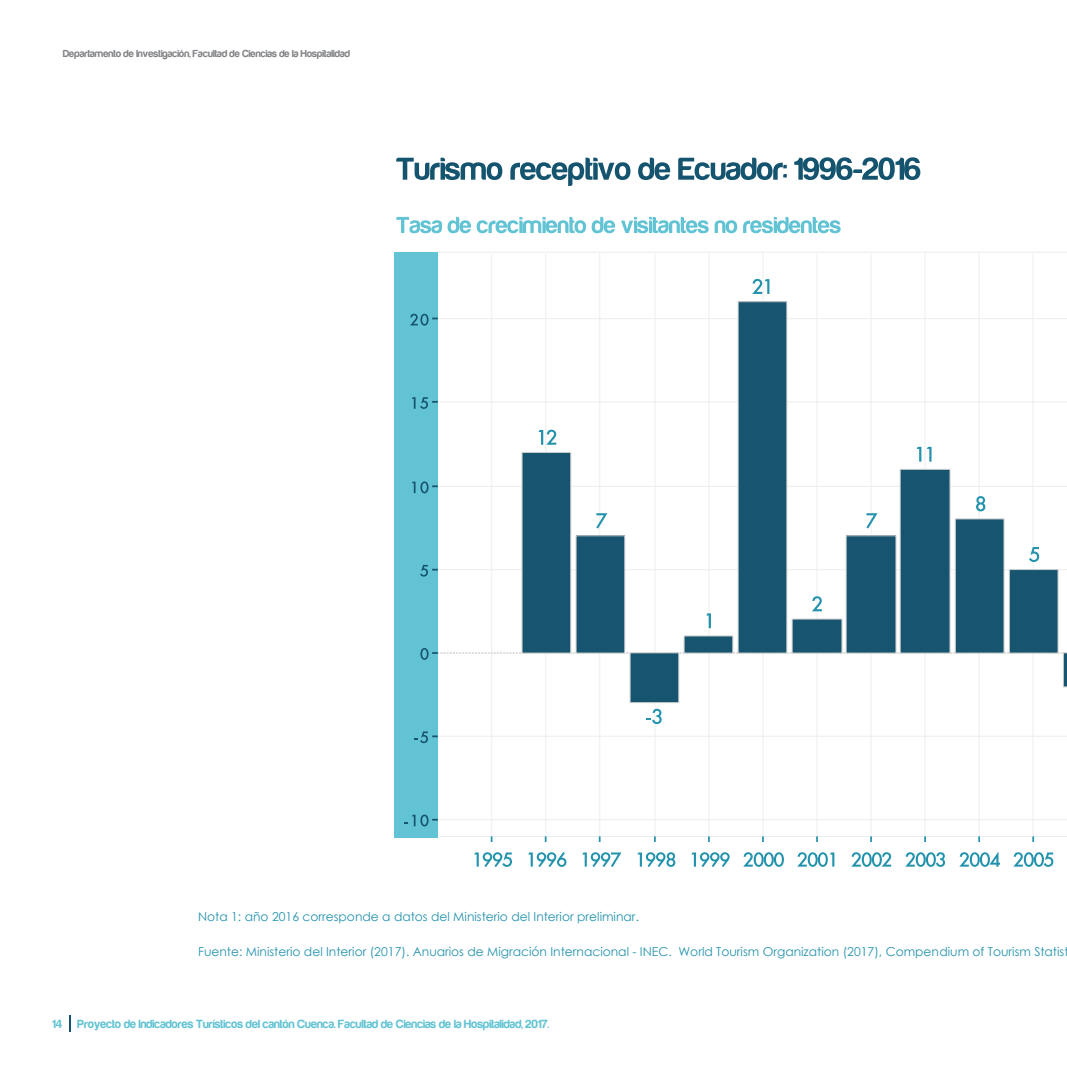
<style>
.page{position:relative;width:1067px;height:1067px;background:#fff}
.page>*{position:absolute;margin:0;border:0;box-sizing:border-box;transform-origin:0 0}
.t1{font:12.25px "Century Gothic";color:#2392ad}
.t2{font:12.25px "Harabara";color:#61c3d3}
.t3{font:10.5px "Harabara";color:#808285}
</style>
<div class="page">
<svg style="left:69px;top:1015px;width:2px;height:16px"></svg>
<svg style="left:396px;top:158px;width:106px;height:22px"></svg>
<svg style="left:510px;top:158px;width:120px;height:28px"></svg>
<svg style="left:638px;top:158px;width:32px;height:22px"></svg>
<svg style="left:678px;top:158px;width:108px;height:22px"></svg>
<svg style="left:794px;top:157px;width:126px;height:23px"></svg>
<svg style="left:436px;top:251px;width:631px;height:587px"></svg>
<div style="left:1009px;top:569px;width:48px;height:84px;background:#17546f"></div>
<div style="left:1008px;top:569px;width:50px;height:84px;border:1px solid #cacdcd"></div>
<div style="left:955px;top:519px;width:48px;height:134px;background:#17546f"></div>
<div style="left:954px;top:518px;width:50px;height:135px;border:1px solid #cacdcd"></div>
<div style="left:900px;top:469px;width:49px;height:184px;background:#17546f"></div>
<div style="left:899px;top:469px;width:51px;height:184px;border:1px solid #cacdcd"></div>
<div style="left:846px;top:536px;width:49px;height:117px;background:#17546f"></div>
<div style="left:845px;top:535px;width:51px;height:118px;border:1px solid #cacdcd"></div>
<div style="left:792px;top:619px;width:49px;height:34px;background:#17546f"></div>
<div style="left:791px;top:618px;width:51px;height:35px;border:1px solid #cacdcd"></div>
<div style="left:738px;top:302px;width:48px;height:351px;background:#17546f"></div>
<div style="left:737px;top:301px;width:50px;height:352px;border:1px solid #cacdcd"></div>
<div style="left:684px;top:636px;width:48px;height:17px;background:#17546f"></div>
<div style="left:683px;top:635px;width:50px;height:18px;border:1px solid #cacdcd"></div>
<div style="left:630px;top:653px;width:48px;height:49px;background:#17546f"></div>
<div style="left:629px;top:652px;width:50px;height:51px;border:1px solid #cacdcd"></div>
<div style="left:576px;top:536px;width:48px;height:117px;background:#17546f"></div>
<div style="left:575px;top:535px;width:50px;height:118px;border:1px solid #cacdcd"></div>
<div style="left:522px;top:452px;width:48px;height:201px;background:#17546f"></div>
<div style="left:521px;top:452px;width:50px;height:201px;border:1px solid #cacdcd"></div>
<svg style="left:538px;top:430px;width:18px;height:15px"></svg>
<svg style="left:752px;top:279px;width:17px;height:15px"></svg>
<svg style="left:916px;top:447px;width:15px;height:14px"></svg>
<svg style="left:646px;top:708px;width:15px;height:16px"></svg>
<svg style="left:596px;top:513px;width:11px;height:15px"></svg>
<svg style="left:706px;top:613px;width:5px;height:15px"></svg>
<svg style="left:812px;top:596px;width:10px;height:15px"></svg>
<svg style="left:866px;top:513px;width:11px;height:15px"></svg>
<svg style="left:976px;top:496px;width:9px;height:15px"></svg>
<svg style="left:1029px;top:547px;width:10px;height:15px"></svg>
<div style="left:394px;top:252px;width:44px;height:585px;background:#61c3d3"></div>
<svg style="left:404px;top:814px;width:34px;height:12px"></svg>
<svg style="left:414px;top:731px;width:24px;height:12px"></svg>
<svg style="left:420px;top:648px;width:647px;height:39px"></svg>
<svg style="left:420px;top:565px;width:18px;height:11px"></svg>
<svg style="left:412px;top:481px;width:26px;height:12px"></svg>
<svg style="left:412px;top:397px;width:26px;height:12px"></svg>
<svg style="left:410px;top:314px;width:28px;height:12px"></svg>
<svg style="left:762px;top:836px;width:2px;height:6px"></svg>
<svg style="left:816px;top:836px;width:2px;height:6px"></svg>
<svg style="left:870px;top:836px;width:2px;height:6px"></svg>
<svg style="left:924px;top:836px;width:2px;height:6px"></svg>
<svg style="left:978px;top:836px;width:2px;height:6px"></svg>
<svg style="left:1032px;top:836px;width:2px;height:6px"></svg>
<svg style="left:474px;top:852px;width:38px;height:15px"></svg>
<svg style="left:528px;top:852px;width:38px;height:15px"></svg>
<svg style="left:582px;top:852px;width:39px;height:15px"></svg>
<svg style="left:637px;top:852px;width:38px;height:15px"></svg>
<svg style="left:691px;top:852px;width:38px;height:15px"></svg>
<svg style="left:743px;top:852px;width:41px;height:15px"></svg>
<svg style="left:797px;top:852px;width:37px;height:15px"></svg>
<svg style="left:851px;top:852px;width:40px;height:15px"></svg>
<svg style="left:905px;top:852px;width:40px;height:15px"></svg>
<svg style="left:959px;top:851px;width:41px;height:16px"></svg>
<svg style="left:1013px;top:852px;width:40px;height:15px"></svg>
<svg style="left:396px;top:217px;width:219px;height:16px"></svg>
<svg style="left:621px;top:217px;width:87px;height:16px"></svg>
<svg style="left:714px;top:220px;width:23px;height:13px"></svg>
<svg style="left:743px;top:217px;width:97px;height:16px"></svg>
<p class="t3" style="left:63px;top:48px;width:288px">Departamento de Investigación, Facultad de Ciencias de la Hospitalidad</p>
<p class="t1" style="left:198px;top:908px;width:442px">Nota 1: año 2016 corresponde a datos del Ministerio del Interior preliminar.</p>
<p class="t1" style="left:198px;top:943px;width:871px">Fuente: Ministerio del Interior (2017). Anuarios de Migración Internacional - INEC. World Tourism Organization (2017), Compendium of Tourism Statist</p>
<p class="t2" style="left:52px;top:1017px;width:11px">14</p>
<p class="t2" style="left:78px;top:1017px;width:473px">Proyecto de Indicadores Turísticos del cantón Cuenca. Facultad de Ciencias de la Hospitalidad, 2017.</p>
</div>
